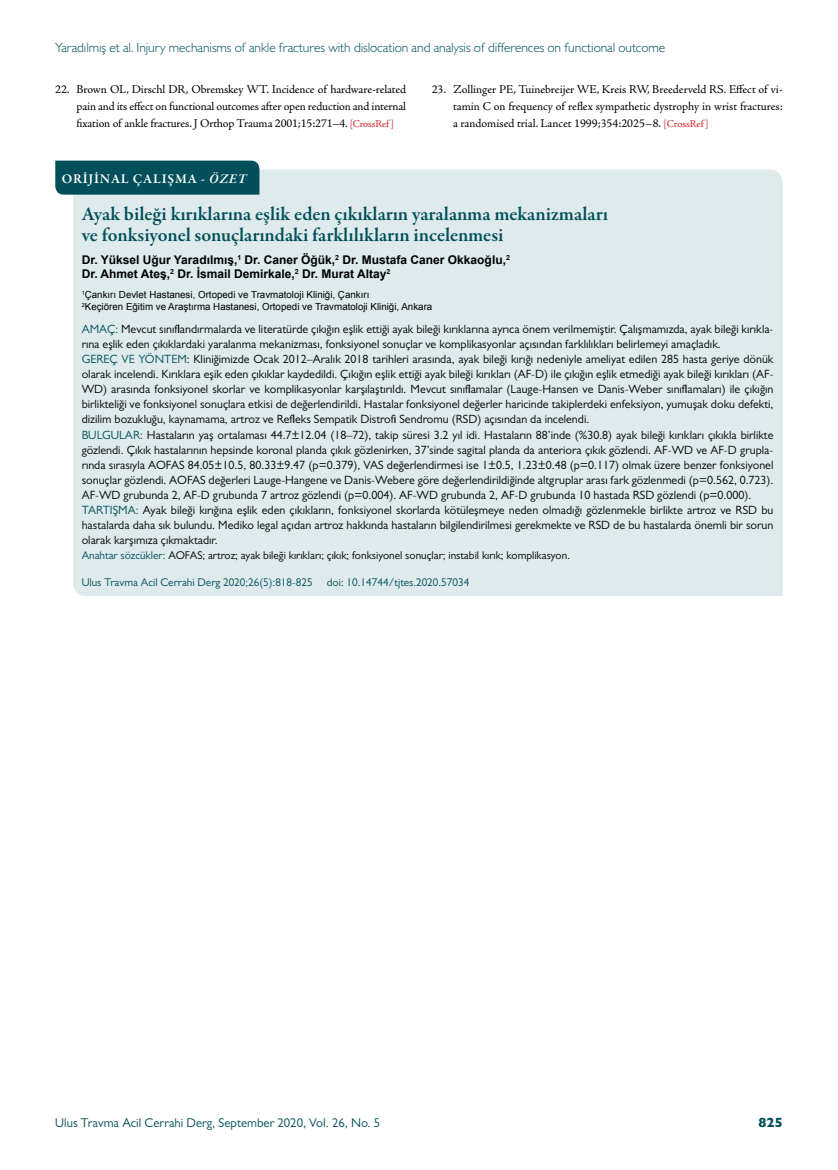
<style>
.page{position:relative;width:838px;height:1170px;background:#fff}
.page>*{position:absolute;margin:0;border:0;box-sizing:border-box;transform-origin:0 0}
.t1{font:600 19.5px/21px "Garamond Premr Pro";color:#004f5a}
.t2{font:300 13.5px "Gill Sans MT Pro";letter-spacing:-.005em;color:#004f5a}
.t3{font:600 13.5px "Garamond Premr Pro";letter-spacing:.055em;color:#fff}
.t4{font:800 13.5px "Gill Sans MT Pro";color:#004f5a}
.t5{font:12.75px "Gill Sans MT Pro";color:#004f5a}
.t6{font:12px/15px "Gill Sans MT Pro";color:#000}
.t7{font:12px/16.6px "Adobe Jenson Pro";letter-spacing:-.01em;color:#000;text-align:justify}
.t8{font:700 12px/14.4px "Arial";color:#000}
.t9{font:11.25px "Gill Sans MT Pro";color:#000}
.t10{font:11.25px "Gill Sans MT Pro";color:#004f5a}
.t11{font:9.75px/11.7px "Arial";color:#000}
.s1{font-size:10.5px;color:#d2232a}
.s2{font-style:italic}
.s3{color:#004f5a}
</style>
<div class="page">
<div style="left:73px;top:170px;width:709px;height:426px;background:#deeaec"></div>
<div style="left:55px;top:161px;width:204px;height:34px;background:#004f5a"></div>
<p class="t2" style="left:55px;top:39px;width:611px">Yaradılmış et al. Injury mechanisms of ankle fractures with dislocation and analysis of differences on functional outcome</p>
<p class="t7" style="left:77px;top:81px;width:331px;text-indent:-21px">22. Brown OL, Dirschl DR, Obremskey WT. Incidence of hardware-related pain and its effect on functional outcomes after open reduction and internal fixation of ankle fractures. J Orthop Trauma 2001;15:271–4. <span class="s1">[CrossRef ]</span></p>
<p class="t7" style="left:453px;top:81px;width:331px;text-indent:-21px">23. Zollinger PE, Tuinebreijer WE, Kreis RW, Breederveld RS. Effect of vi&shy;tamin C on frequency of reflex sympathetic dystrophy in wrist fractures: a randomised trial. Lancet 1999;354:2025−8. <span class="s1">[CrossRef ]</span></p>
<p class="t3" style="left:62px;top:170px;width:186px">ORİJİNAL ÇALIŞMA - <span class="s2">ÖZET</span></p>
<h1 class="t1" style="left:82px;top:203px;width:528px">Ayak bileği kırıklarına eşlik eden çıkıkların yaralanma mekanizmaları ve fonksiyonel sonuçlarındaki farklılıkların incelenmesi</h1>
<p class="t8" style="left:82px;top:252px;width:430px">Dr. Yüksel Uğur Yaradılmış,<sup>1</sup> Dr. Caner Öğük,<sup>2</sup> Dr. Mustafa Caner Okkaoğlu,<sup>2<br></sup>Dr. Ahmet Ateş,<sup>2</sup> Dr. İsmail Demirkale,<sup>2</sup> Dr. Murat Altay<sup>2</sup></p>
<p class="t11" style="left:82px;top:289px;width:352px"><sup>1</sup>Çankırı Devlet Hastanesi, Ortopedi ve Travmatoloji Kliniği, Çankırı<br><sup>2</sup>Keçiören Eğitim ve Araştırma Hastanesi, Ortopedi ve Travmatoloji Kliniği, Ankara</p>
<p class="t6" style="left:82px;top:322px;width:693px"><span class="s3">AMAÇ:</span> Mevcut sınıflandırmalarda ve literatürde çıkığın eşlik ettiği ayak bileği kırıklarına ayrıca önem verilmemiştir. Çalışmamızda, ayak bileği kırıkla&shy;rına eşlik eden çıkıklardaki yaralanma mekanizması, fonksiyonel sonuçlar ve komplikasyonlar açısından farklılıkları belirlemeyi amaçladık.<br><span class="s3">GEREÇ VE YÖNTEM</span>: Kliniğimizde Ocak 2012–Aralık 2018 tarihleri arasında, ayak bileği kırığı nedeniyle ameliyat edilen 285 hasta geriye dönük olarak incelendi. Kırıklara eşik eden çıkıklar kaydedildi. Çıkığın eşlik ettiği ayak bileği kırıkları (AF-D) ile çıkığın eşlik etmediği ayak bileği kırıkları (AF-WD) arasında fonksiyonel skorlar ve komplikasyonlar karşılaştırıldı. Mevcut sınıflamalar (Lauge-Hansen ve Danis-Weber sınıflamaları) ile çıkığın birlikteliği ve fonksiyonel sonuçlara etkisi de değerlendirildi. Hastalar fonksiyonel değerler haricinde takiplerdeki enfeksiyon, yumuşak doku defekti, dizilim bozukluğu, kaynamama, artroz ve Refleks Sempatik Distrofi Sendromu (RSD) açısından da incelendi.<br><span class="s3">BULGULAR:</span> Hastaların yaş ortalaması 44.7±12.04 (18–72), takip süresi 3.2 yıl idi. Hastaların 88’inde (%30.8) ayak bileği kırıkları çıkıkla birlikte gözlendi. Çıkık hastalarının hepsinde koronal planda çıkık gözlenirken, 37’sinde sagital planda da anteriora çıkık gözlendi. AF-WD ve AF-D grupla&shy;rında sırasıyla AOFAS 84.05±10.5, 80.33±9.47 (p=0.379), VAS değerlendirmesi ise 1±0.5, 1.23±0.48 (p=0.117) olmak üzere benzer fonksiyonel sonuçlar gözlendi. AOFAS değerleri Lauge-Hangene ve Danis-Webere göre değerlendirildiğinde altgruplar arası fark gözlenmedi (p=0.562, 0.723).<br>AF-WD grubunda 2, AF-D grubunda 7 artroz gözlendi (p=0.004). AF-WD grubunda 2, AF-D grubunda 10 hastada RSD gözlendi (p=0.000).<br><span class="s3">TARTIŞMA:</span> Ayak bileği kırığına eşlik eden çıkıkların, fonksiyonel skorlarda kötüleşmeye neden olmadığı gözlenmekle birlikte artroz ve RSD bu hastalarda daha sık bulundu. Mediko legal açıdan artroz hakkında hastaların bilgilendirilmesi gerekmekte ve RSD de bu hastalarda önemli bir sorun olarak karşımıza çıkmaktadır.</p>
<p class="t9" style="left:82px;top:548px;width:490px"><span class="s3">Anahtar sözcükler:</span> AOFAS; artroz; ayak bileği kırıkları; çıkık; fonksiyonel sonuçlar; instabil kırık; komplikasyon.</p>
<p class="t10" style="left:82px;top:575px;width:232px">Ulus Travma Acil Cerrahi Derg 2020;26(5):818-825</p>
<p class="t10" style="left:327px;top:575px;width:144px">doi: 10.14744/tjtes.2020.57034</p>
<p class="t5" style="left:55px;top:1115px;width:326px">Ulus Travma Acil Cerrahi Derg, September 2020, Vol. 26, No. 5</p>
<p class="t4" style="left:758px;top:1114px;width:26px">825</p>
</div>
